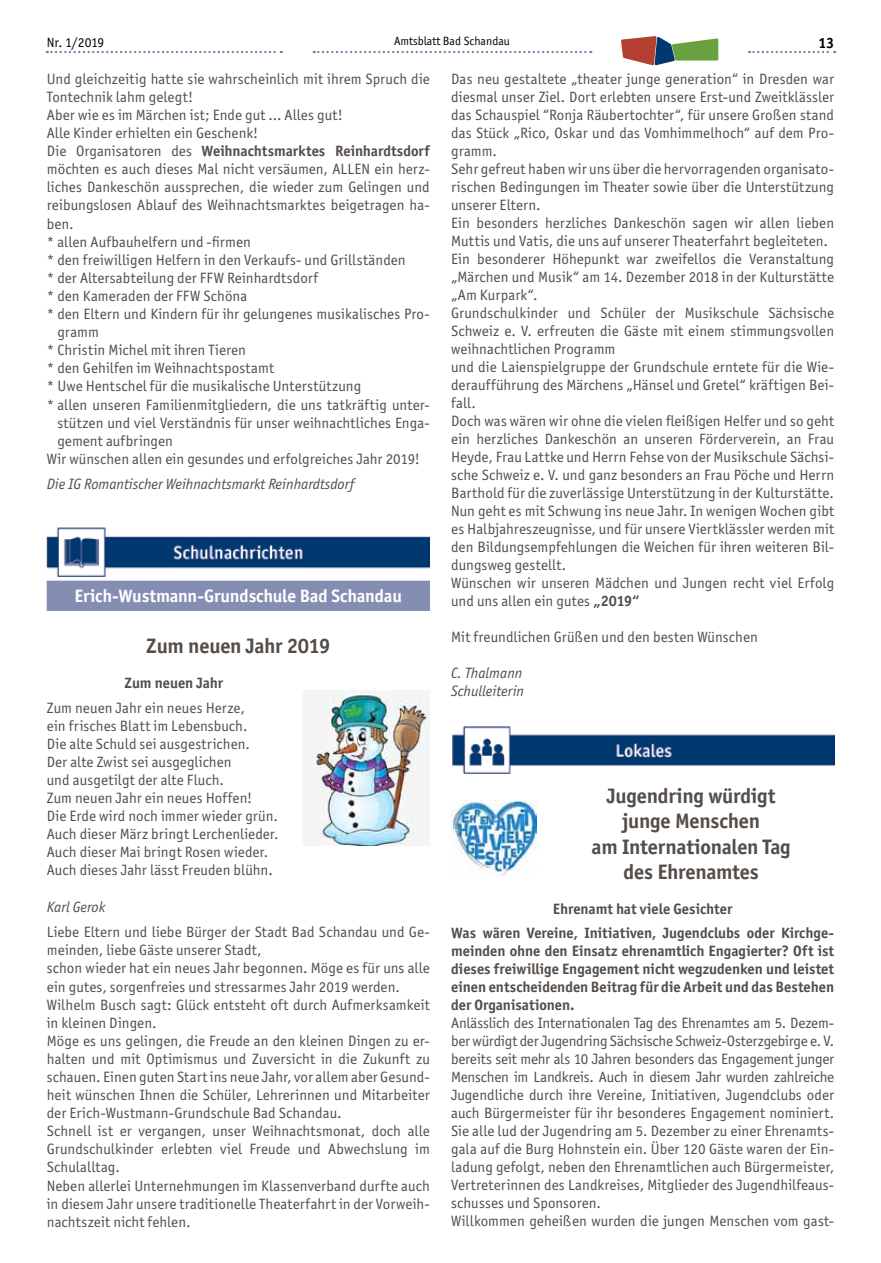
<style>
.page{position:relative;width:881px;height:1263px;background:#fff}
.page>*{position:absolute;margin:0;border:0;box-sizing:border-box;transform-origin:0 0}
.t1{font:700 21px/25.2px "Officina San ITC";letter-spacing:-.01em;color:#544d48;text-align:center}
.t2{font:700 18px "Officina San ITC";letter-spacing:-.01em;color:#fff}
.t3{font:15px/18px "Officina San ITC";letter-spacing:.005em;color:#544d48}
.t4{font:700 15px/18px "Officina San ITC";color:#544d48;text-align:center}
.t5{font:italic 15px/18px "Officina San ITC";color:#544d48}
.t6{font:700 15px "Officina San ITC";color:#000}
.t7{font:13.5px "Officina San ITC";letter-spacing:-.01em;color:#000}
.t8{font:12px "Officina San ITC";color:#000}
.s1{font-weight:400}
.s2{font-weight:700}
</style>
<div class="page">
<svg style="left:313px;top:51px;width:278px;height:2px"></svg>
<svg style="left:47px;top:51px;width:235px;height:2px"></svg>
<svg style="left:748px;top:51px;width:86px;height:2px"></svg>
<svg style="left:621px;top:36px;width:97px;height:29px"></svg>
<img style="left:47px;top:527px;width:382px;height:49px">
<div style="left:47px;top:581px;width:382px;height:30px;background:#848eb3"></div>
<img style="left:452px;top:726px;width:381px;height:48px">
<img style="left:310px;top:691px;width:119px;height:155px">
<img style="left:451px;top:800px;width:85px;height:76px">
<p class="t7" style="left:47px;top:34px;width:59px">Nr. 1/2019</p>
<p class="t8" style="left:394px;top:34px;width:117px">Amtsblatt Bad Schandau</p>
<p class="t6" style="left:818px;top:34px;width:17px">13</p>
<p class="t3" style="left:47px;top:70px;width:384px">Und gleichzeitig hatte sie wahrscheinlich mit ihrem Spruch die</p>
<p class="t3" style="left:47px;top:88px;width:148px">Tontechnik lahm gelegt!</p>
<p class="t3" style="left:47px;top:106px;width:297px">Aber wie es im Märchen ist; Ende gut ... Alles gut!</p>
<p class="t3" style="left:47px;top:124px;width:213px">Alle Kinder erhielten ein Geschenk!</p>
<p class="t4" style="left:47px;top:142px;width:384px"><span class="s1">Die Organisatoren des</span> Weihnachtsmarktes Reinhardtsdorf</p>
<p class="t3" style="left:47px;top:160px;width:384px">möchten es auch dieses Mal nicht versäumen, ALLEN ein herz-</p>
<p class="t3" style="left:47px;top:178px;width:384px">liches Dankeschön aussprechen, die wieder zum Gelingen und</p>
<p class="t3" style="left:47px;top:196px;width:384px">reibungslosen Ablauf des Weihnachtsmarktes beigetragen ha-</p>
<p class="t3" style="left:47px;top:214px;width:28px">ben.</p>
<p class="t3" style="left:47px;top:233px;width:205px">* allen Aufbauhelfern und -firmen</p>
<p class="t3" style="left:47px;top:251px;width:360px">* den freiwilligen Helfern in den Verkaufs- und Grillständen</p>
<p class="t3" style="left:47px;top:269px;width:272px">* der Altersabteilung der FFW Reinhardtsdorf</p>
<p class="t3" style="left:47px;top:287px;width:202px">* den Kameraden der FFW Schöna</p>
<p class="t3" style="left:47px;top:305px;width:384px">* den Eltern und Kindern für ihr gelungenes musikalisches Pro-</p>
<p class="t3" style="left:57px;top:323px;width:43px">gramm</p>
<p class="t3" style="left:47px;top:341px;width:200px">* Christin Michel mit ihren Tieren</p>
<p class="t3" style="left:47px;top:359px;width:229px">* den Gehilfen im Weihnachtspostamt</p>
<p class="t3" style="left:47px;top:377px;width:316px">* Uwe Hentschel für die musikalische Unterstützung</p>
<p class="t3" style="left:47px;top:395px;width:384px">* allen unseren Familienmitgliedern, die uns tatkräftig unter-</p>
<p class="t3" style="left:57px;top:413px;width:374px">stützen und viel Verständnis für unser weihnachtliches Enga-</p>
<p class="t3" style="left:57px;top:431px;width:117px">gement aufbringen</p>
<p class="t3" style="left:47px;top:450px;width:374px">Wir wünschen allen ein gesundes und erfolgreiches Jahr 2019!</p>
<p class="t5" style="left:47px;top:475px;width:309px">Die IG Romantischer Weihnachtsmarkt Reinhardtsdorf</p>
<p class="t3" style="left:451px;top:70px;width:384px">Das neu gestaltete „theater junge generation“ in Dresden war diesmal unser Ziel. Dort erlebten unsere Erst-und Zweitklässler das Schauspiel “Ronja Räubertochter“, für unsere Großen stand das Stück „Rico, Oskar und das Vomhimmelhoch“ auf dem Pro&shy;gramm.<br>Sehr gefreut haben wir uns über die hervorragenden organisato&shy;rischen Bedingungen im Theater sowie über die Unterstützung unserer Eltern.<br>Ein besonders herzliches Dankeschön sagen wir allen lieben Muttis und Vatis, die uns auf unserer Theaterfahrt begleiteten.<br>Ein besonderer Höhepunkt war zweifellos die Veranstaltung „Märchen und Musik“ am 14. Dezember 2018 in der Kulturstätte „Am Kurpark“.<br>Grundschulkinder und Schüler der Musikschule Sächsische Schweiz e. V. erfreuten die Gäste mit einem stimmungsvollen weihnachtlichen Programm<br>und die Laienspielgruppe der Grundschule erntete für die Wie&shy;deraufführung des Märchens „Hänsel und Gretel“ kräftigen Bei&shy;fall.<br>Doch was wären wir ohne die vielen fleißigen Helfer und so geht ein herzliches Dankeschön an unseren Förderverein, an Frau Heyde, Frau Lattke und Herrn Fehse von der Musikschule Sächsi&shy;sche Schweiz e. V. und ganz besonders an Frau Pöche und Herrn Barthold für die zuverlässige Unterstützung in der Kulturstätte.<br>Nun geht es mit Schwung ins neue Jahr. In wenigen Wochen gibt es Halbjahreszeugnisse, und für unsere Viertklässler werden mit den Bildungsempfehlungen die Weichen für ihren weiteren Bil&shy;dungsweg gestellt.<br>Wünschen wir unseren Mädchen und Jungen recht viel Erfolg und uns allen ein gutes <span class="s2">„2019“</span></p>
<p class="t3" style="left:451px;top:628px;width:308px">Mit freundlichen Grüßen und den besten Wünschen</p>
<p class="t5" style="left:451px;top:664px;width:74px">C. Thalmann<br>Schulleiterin</p>
<p class="t2" style="left:75px;top:585px;width:329px">Erich-Wustmann-Grundschule Bad Schandau</p>
<h1 class="t1" style="left:146px;top:633px;width:185px">Zum neuen Jahr 2019</h1>
<p class="t4" style="left:124px;top:674px;width:100px">Zum neuen Jahr</p>
<p class="t3" style="left:47px;top:698px;width:233px">Zum neuen Jahr ein neues Herze,<br>ein frisches Blatt im Lebensbuch.<br>Die alte Schuld sei ausgestrichen.<br>Der alte Zwist sei ausgeglichen<br>und ausgetilgt der alte Fluch.<br>Zum neuen Jahr ein neues Hoffen!<br>Die Erde wird noch immer wieder grün.<br>Auch dieser März bringt Lerchenlieder.<br>Auch dieser Mai bringt Rosen wieder.<br>Auch dieses Jahr lässt Freuden blühn.</p>
<p class="t5" style="left:47px;top:898px;width:60px">Karl Gerok</p>
<p class="t3" style="left:47px;top:923px;width:384px">Liebe Eltern und liebe Bürger der Stadt Bad Schandau und Ge&shy;meinden, liebe Gäste unserer Stadt,<br>schon wieder hat ein neues Jahr begonnen. Möge es für uns alle ein gutes, sorgenfreies und stressarmes Jahr 2019 werden.<br>Wilhelm Busch sagt: Glück entsteht oft durch Aufmerksamkeit in kleinen Dingen.<br>Möge es uns gelingen, die Freude an den kleinen Dingen zu er&shy;halten und mit Optimismus und Zuversicht in die Zukunft zu schauen. Einen guten Start ins neue Jahr, vor allem aber Gesund&shy;heit wünschen Ihnen die Schüler, Lehrerinnen und Mitarbeiter der Erich-Wustmann-Grundschule Bad Schandau.<br>Schnell ist er vergangen, unser Weihnachtsmonat, doch alle Grundschulkinder erlebten viel Freude und Abwechslung im Schulalltag.<br>Neben allerlei Unternehmungen im Klassenverband durfte auch in diesem Jahr unsere traditionelle Theaterfahrt in der Vorweih&shy;nachtszeit nicht fehlen.</p>
<h1 class="t1" style="left:591px;top:783px;width:200px">Jugendring würdigt junge Menschen<br>am Internationalen Tag des Ehrenamtes</h1>
<p class="t4" style="left:451px;top:896px;width:384px;line-height:24.3px">Ehrenamt hat viele Gesichter<br>Was wären Vereine, Initiativen, Jugendclubs oder Kirchge-</p>
<p class="t4" style="left:451px;top:942px;width:384px;text-align:justify">meinden ohne den Einsatz ehrenamtlich Engagierter? Oft ist dieses freiwillige Engagement nicht wegzudenken und leistet einen entscheidenden Beitrag für die Arbeit und das Bestehen der Organisationen.</p>
<p class="t3" style="left:451px;top:1014px;width:384px">Anlässlich des Internationalen Tag des Ehrenamtes am 5. Dezem&shy;ber würdigt der Jugendring Sächsische Schweiz-Osterzgebirge e. V. bereits seit mehr als 10 Jahren besonders das Engagement junger Menschen im Landkreis. Auch in diesem Jahr wurden zahlreiche Jugendliche durch ihre Vereine, Initiativen, Jugendclubs oder auch Bürgermeister für ihr besonderes Engagement nominiert.<br>Sie alle lud der Jugendring am 5. Dezember zu einer Ehrenamts&shy;gala auf die Burg Hohnstein ein. Über 120 Gäste waren der Ein&shy;ladung gefolgt, neben den Ehrenamtlichen auch Bürgermeister, Vertreterinnen des Landkreises, Mitglieder des Jugendhilfeaus&shy;schusses und Sponsoren.<br>Willkommen geheißen wurden die jungen Menschen vom gast-</p>
</div>
